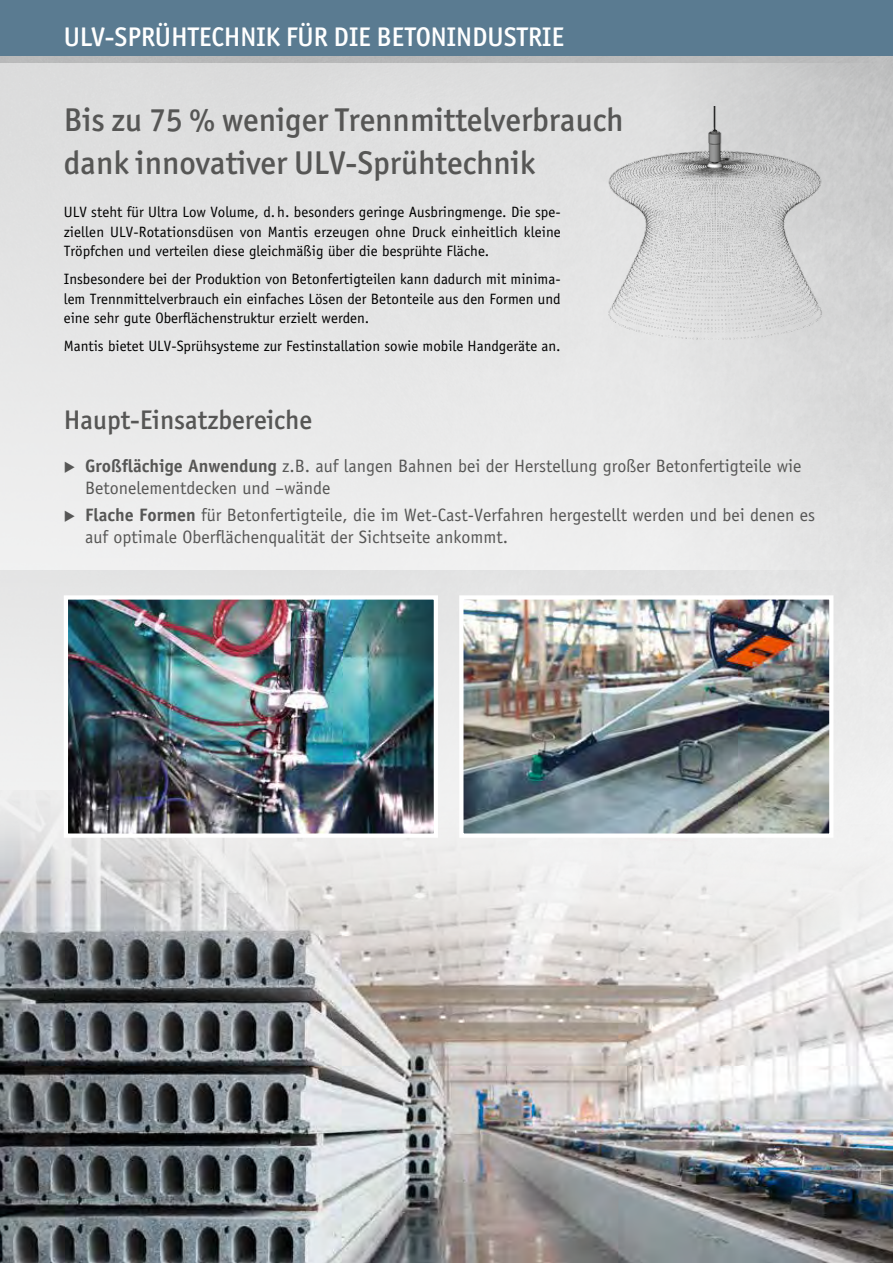
<style>
.page{position:relative;width:893px;height:1263px;background:#fff}
.page>*{position:absolute;margin:0;border:0;box-sizing:border-box;transform-origin:0 0}
.t1{font:500 33px/42.5px "Officina San ITC";color:#565655}
.t2{font:500 27px "Officina San ITC";color:#fff}
.t3{font:500 27px "Officina San ITC";color:#565655}
.t4{font:18px/22.5px "Officina Sans Std";color:#565655}
.t5{font:15px/19.5px "Officina Sans Std";color:#000;text-align:justify}
.s1{font-weight:700}
</style>
<div class="page">
<img style="left:0;top:55px;width:893px;height:736px">
<img style="left:0;top:791px;width:893px;height:472px">
<svg style="left:0;top:64px;width:893px;height:506px;background:#e3e3e3"></svg>
<div style="left:0;top:0;width:893px;height:55px;background:#5a7b91"></div>
<img style="left:593px;top:106px;width:247px;height:241px">
<img style="left:62px;top:593px;width:378px;height:247px">
<img style="left:457px;top:593px;width:379px;height:247px">
<svg style="left:76px;top:472px;width:13px;height:1px"></svg>
<svg style="left:76px;top:521px;width:13px;height:1px"></svg>
<h2 class="t2" style="left:64px;top:21px;width:502px">ULV-SPRÜHTECHNIK FÜR DIE BETONINDUSTRIE</h2>
<h1 class="t1" style="left:64px;top:99px;width:561px">Bis zu 75 % weniger Trennmittelverbrauch dank innovativer ULV-Sprühtechnik</h1>
<p class="t5" style="left:64px;top:203px;width:499px">ULV steht für Ultra Low Volume, d.h. besonders geringe Ausbringmenge. Die spe&shy;ziellen ULV-Rotationsdüsen von Mantis erzeugen ohne Druck einheitlich kleine Tröpfchen und verteilen diese gleichmäßig über die besprühte Fläche.</p>
<p class="t5" style="left:64px;top:270px;width:498px">Insbesondere bei der Produktion von Betonfertigteilen kann dadurch mit minima&shy;lem Trennmittelverbrauch ein einfaches Lösen der Betonteile aus den Formen und eine sehr gute Oberflächenstruktur erzielt werden.</p>
<p class="t5" style="left:64px;top:337px;width:498px">Mantis bietet ULV-Sprühsysteme zur Festinstallation sowie mobile Handgeräte an.</p>
<h2 class="t3" style="left:64px;top:404px;width:250px">Haupt-Einsatzbereiche</h2>
<p class="t4" style="left:85px;top:454px;width:718px;text-indent:-21px">◆ <span class="s1">Großflächige Anwendung</span> z.B. auf langen Bahnen bei der Herstellung großer Betonfertigteile wie<br>Betonelementdecken und –wände</p>
<p class="t4" style="left:85px;top:504px;width:732px;text-indent:-21px">◆ <span class="s1">Flache Formen</span> für Betonfertigteile, die im Wet-Cast-Verfahren hergestellt werden und bei denen es auf optimale Oberflächenqualität der Sichtseite ankommt.</p>
</div>
